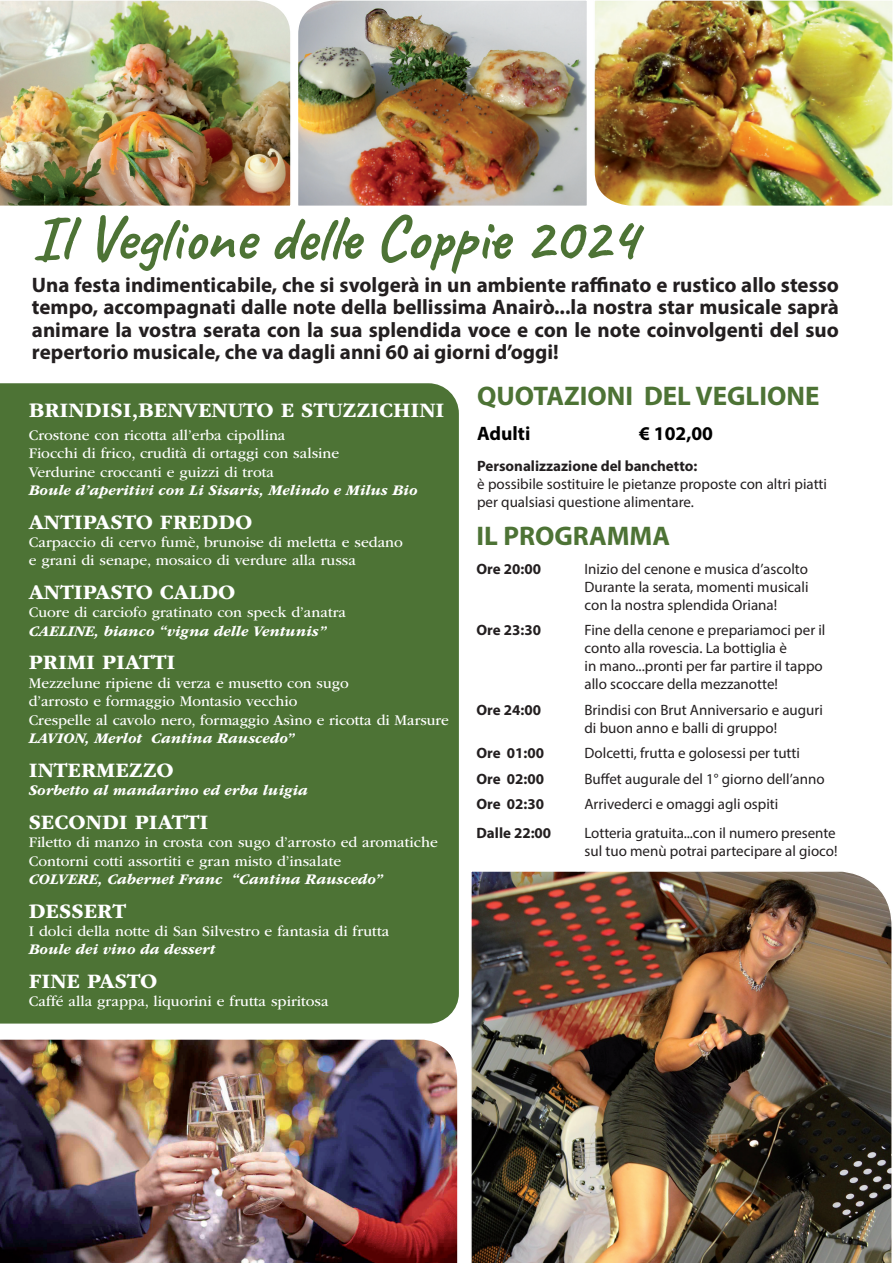
<style>
.page{position:relative;width:893px;height:1263px;background:#fff}
.page>*{position:absolute;margin:0;border:0;box-sizing:border-box;transform-origin:0 0}
.t1{font:700 63px "Caveat";color:#4d7335}
.t2{font:700 27px "Myriad Pro";color:#4d7335}
.t3{font:700 21.45px "ITC Garamond Std";color:#fff}
.t4{font:700 21px/22.5px "Myriad Pro";color:#231f20;text-align:justify}
.t5{font:700 19.5px "Myriad Pro";color:#000}
.t6{font:15.45px/18.6px "ITC Garamond Std";color:#fff}
.t7{font:15.3px/18.3px "ITC Garamond Std";color:#fff}
.t8{font:italic 700 15.3px "ITC Garamond Std";color:#fff}
.t9{font:15px/18px "Myriad Pro";color:#231f20}
.t10{font:700 15px "Myriad Pro";color:#231f20}
</style>
<div class="page">
<div style="left:0;top:383px;width:459px;height:640px;background:#4d7335"></div>
<img style="left:0;top:1039px;width:458px;height:224px">
<img style="left:0;top:0;width:291px;height:206px">
<img style="left:594px;top:0;width:299px;height:206px">
<img style="left:298px;top:0;width:289px;height:206px">
<img style="left:471px;top:871px;width:421px;height:392px">
<h1 class="t1" style="left:32px;top:198px;width:607px">Il Veglione delle Coppie 2024</h1>
<p class="t4" style="left:32px;top:273px;width:809px">Una festa indimenticabile, che si svolgerà in un ambiente raffinato e rustico allo stesso tempo, accompagnati dalle note della bellissima Anairò...la nostra star musicale saprà animare la vostra serata con la sua splendida voce e con le note coinvolgenti del suo repertorio musicale, che va dagli anni 60 ai giorni d’oggi!</p>
<h2 class="t2" style="left:477px;top:378px;width:344px">QUOTAZIONI DEL VEGLIONE</h2>
<h3 class="t5" style="left:477px;top:420px;width:55px">Adulti</h3>
<h3 class="t5" style="left:639px;top:420px;width:75px">€ 102,00</h3>
<p class="t10" style="left:477px;top:456px;width:222px">Personalizzazione del banchetto:</p>
<p class="t9" style="left:477px;top:475px;width:351px">è possibile sostituire le pietanze proposte con altri piatti per qualsiasi questione alimentare.</p>
<h3 class="t3" style="left:29px;top:398px;width:417px">BRINDISI,BENVENUTO E STUZZICHINI</h3>
<p class="t7" style="left:29px;top:426px;width:312px">Crostone con ricotta all’erba cipollina<br>Fiocchi di frico, crudità di ortaggi con salsine<br>Verdurine croccanti e guizzi di trota</p>
<p class="t8" style="left:29px;top:482px;width:390px">Boule d’aperitivi con Li Sisaris, Melindo e Milus Bio</p>
<h3 class="t3" style="left:29px;top:510px;width:225px">ANTIPASTO FREDDO</h3>
<p class="t7" style="left:29px;top:533px;width:376px">Carpaccio di cervo fumè, brunoise di meletta e sedano e grani di senape, mosaico di verdure alla russa</p>
<h3 class="t3" style="left:29px;top:580px;width:208px">ANTIPASTO CALDO</h3>
<p class="t7" style="left:29px;top:603px;width:319px">Cuore di carciofo gratinato con speck d’anatra</p>
<p class="t8" style="left:29px;top:622px;width:299px">CAELINE, bianco “vigna delle Ventunis”</p>
<h3 class="t3" style="left:29px;top:650px;width:148px">PRIMI PIATTI</h3>
<p class="t6" style="left:29px;top:674px;width:422px">Mezzelune ripiene di verza e musetto con sugo<br>d’arrosto e formaggio Montasio vecchio<br>Crespelle al cavolo nero, formaggio Asìno e ricotta di Marsure</p>
<p class="t8" style="left:29px;top:730px;width:267px">LAVION, Merlot Cantina Rauscedo”</p>
<h3 class="t3" style="left:29px;top:758px;width:146px">INTERMEZZO</h3>
<p class="t8" style="left:29px;top:782px;width:281px">Sorbetto al mandarino ed erba luigia</p>
<h3 class="t3" style="left:29px;top:810px;width:181px">SECONDI PIATTI</h3>
<p class="t7" style="left:29px;top:833px;width:411px">Filetto di manzo in crosta con sugo d’arrosto ed aromatiche<br>Contorni cotti assortiti e gran misto d’insalate</p>
<p class="t8" style="left:29px;top:871px;width:356px">COLVERE, Cabernet Franc “Cantina Rauscedo”</p>
<h3 class="t3" style="left:29px;top:899px;width:99px">DESSERT</h3>
<p class="t7" style="left:29px;top:922px;width:362px">I dolci della notte di San Silvestro e fantasia di frutta</p>
<p class="t8" style="left:29px;top:941px;width:188px">Boule dei vino da dessert</p>
<h3 class="t3" style="left:29px;top:969px;width:130px">FINE PASTO</h3>
<p class="t7" style="left:29px;top:992px;width:301px">Caffé alla grappa, liquorini e frutta spiritosa</p>
<h2 class="t2" style="left:476px;top:519px;width:195px">IL PROGRAMMA</h2>
<p class="t10" style="left:476px;top:559px;width:66px">Ore 20:00</p>
<p class="t9" style="left:584px;top:560px;width:225px;text-align:justify">Inizio del cenone e musica d’ascolto Durante la serata, momenti musicali con la nostra splendida Oriana!</p>
<p class="t10" style="left:476px;top:620px;width:66px">Ore 23:30</p>
<p class="t9" style="left:584px;top:621px;width:242px">Fine della cenone e prepariamoci per il conto alla rovescia. La bottiglia è<br>in mano...pronti per far partire il tappo allo scoccare della mezzanotte!</p>
<p class="t10" style="left:476px;top:700px;width:66px">Ore 24:00</p>
<p class="t9" style="left:584px;top:701px;width:240px">Brindisi con Brut Anniversario e auguri di buon anno e balli di gruppo!</p>
<p class="t10" style="left:476px;top:743px;width:69px">Ore 01:00</p>
<p class="t9" style="left:584px;top:744px;width:217px">Dolcetti, frutta e golosessi per tutti</p>
<p class="t10" style="left:476px;top:769px;width:69px">Ore 02:00</p>
<p class="t9" style="left:584px;top:770px;width:242px">Buffet augurale del 1° giorno dell’anno</p>
<p class="t10" style="left:476px;top:794px;width:69px">Ore 02:30</p>
<p class="t9" style="left:584px;top:795px;width:195px">Arrivederci e omaggi agli ospiti</p>
<p class="t10" style="left:476px;top:823px;width:76px">Dalle 22:00</p>
<p class="t9" style="left:584px;top:824px;width:255px">Lotteria gratuita...con il numero presente sul tuo menù potrai partecipare al gioco!</p>
</div>
